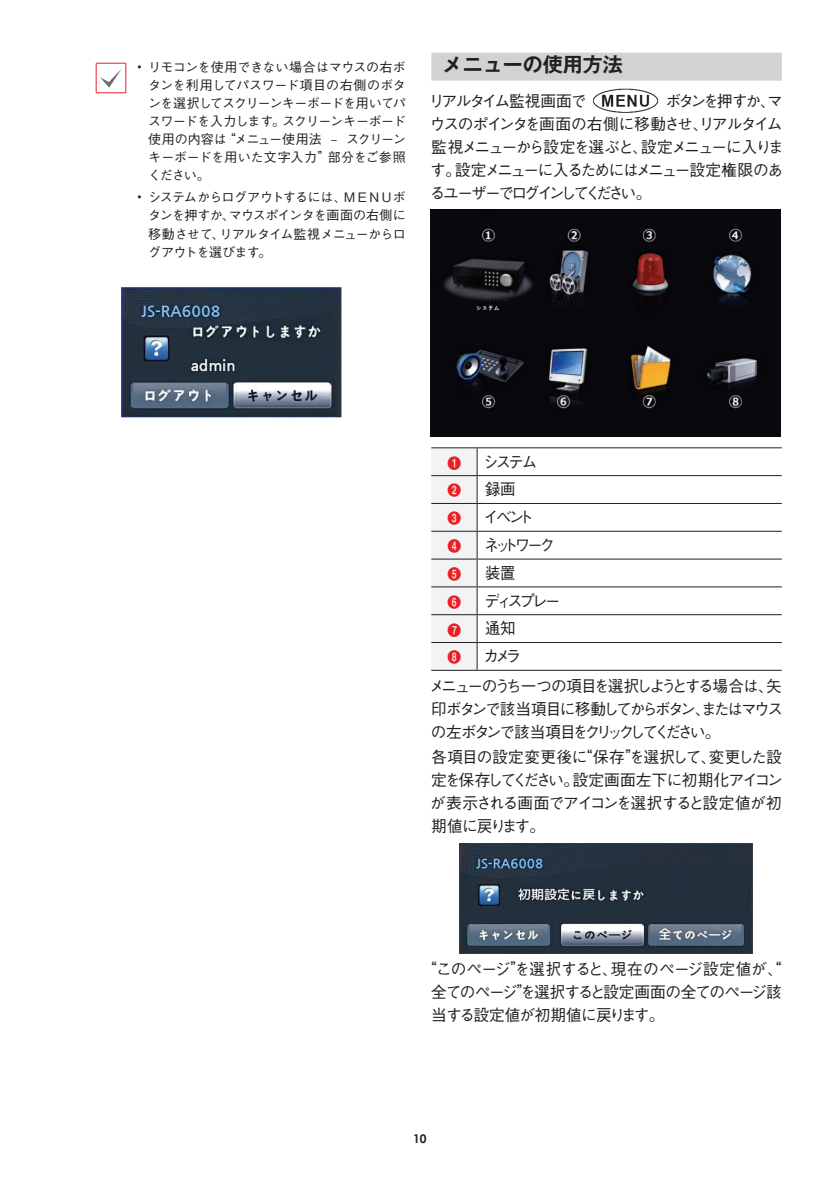
<style>
.page{position:relative;width:840px;height:1191px;background:#fff}
.page>*{position:absolute;margin:0;border:0;box-sizing:border-box;transform-origin:0 0}
.t1{font:700 20px "Gothic MB101 Pro De";color:#231f20}
.t2{font:500 16px/23px "Gothic BBB Pro";letter-spacing:-.115em;color:#231f20;text-align:justify}
.t3{font:500 16px/23px "Gothic BBB Pro";letter-spacing:-.16em;color:#231f20}
.t4{font:500 16px/29.2px "Gothic BBB Pro";letter-spacing:-.145em;color:#231f20;scale:.96 1}
.t5{font:500 16px "Gothic BBB Pro";letter-spacing:-.115em;color:#231f20;scale:.96 1}
.t6{font:500 16px "Gothic BBB Pro";letter-spacing:-.075em;color:#231f20}
.t7{font:14px "Numberblackfilled";color:#ee1d23;scale:.96 1}
.t8{font:500 13px/18px "Gothic BBB Pro";letter-spacing:-.025em;color:#231f20;text-align:justify}
.t9{font:700 12px "Century Gothic";color:#231f20}
.s1{font-family:"Gothic MB101 Pro De";font-weight:700}
</style>
<div class="page">
<div style="left:96px;top:63px;width:30px;height:30px;border:1px solid #ee1d23"></div>
<svg style="left:100px;top:69px;width:21px;height:19px"></svg>
<img style="left:121px;top:287px;width:220px;height:130px">
<div style="left:431px;top:53px;width:350px;height:28px;background:#d1d2d4"></div>
<img style="left:593px;top:88px;width:65px;height:25px">
<img style="left:430px;top:210px;width:350px;height:226px">
<hr style="left:431px;top:447px;width:46px;height:1px;background:#231f20">
<hr style="left:477px;top:447px;width:304px;height:1px;background:#231f20">
<hr style="left:477px;top:475px;width:304px;height:1px;background:#231f20">
<hr style="left:477px;top:503px;width:304px;height:1px;background:#231f20">
<hr style="left:477px;top:531px;width:304px;height:1px;background:#231f20">
<hr style="left:477px;top:558px;width:304px;height:1px;background:#231f20">
<hr style="left:477px;top:586px;width:304px;height:1px;background:#231f20">
<hr style="left:477px;top:614px;width:304px;height:1px;background:#231f20">
<hr style="left:477px;top:642px;width:304px;height:1px;background:#231f20">
<div style="left:431px;top:448px;width:46px;height:222px;background:#f2f3f4"></div>
<hr style="left:431px;top:670px;width:46px;height:1px;background:#231f20">
<hr style="left:477px;top:670px;width:304px;height:1px;background:#231f20">
<img style="left:459px;top:843px;width:292px;height:110px">
<p class="t8" style="left:148px;top:56px;width:259px;text-indent:-11px"><span class="s1">•</span> リモコンを使用できない場合はマウスの右ボタンを利用してパスワード項目の右側のボタンを選択してスクリーンキーボードを用いてパスワードを入力します。スクリーンキーボード使用の内容は“メニュー使用法 – スクリーンキーボードを用いた文字入力”部分をご参照ください。</p>
<p class="t8" style="left:148px;top:187px;width:259px;text-indent:-11px"><span class="s1">•</span> システムからログアウトするには、ＭＥＮＵボタンを押すか、マウスポインタを画面の右側に移動させて、リアルタイム監視メニューからログアウトを選びます。</p>
<p class="t1" style="left:442px;top:48px;width:181px">メニューの使用方法</p>
<p class="t6" style="left:428px;top:88px;width:159px">リアルタイム監視画面で</p>
<p class="t2" style="left:429px;top:87px;width:355px;text-indent:236px">ボタンを押すか、マウスのポインタを画面の右側に移動させ、リアルタイム監視メニューから設定を選ぶと、設定メニューに入ります。設定メニューに入るためにはメニュー設定権限のあるユーザーでログインしてください。</p>
<p class="t7" style="left:447px;top:456px;width:16px">1</p>
<p class="t5" style="left:483px;top:449px;width:58px">システム</p>
<p class="t7" style="left:447px;top:483px;width:16px">2</p>
<p class="t5" style="left:485px;top:476px;width:33px">録画</p>
<p class="t7" style="left:447px;top:511px;width:16px">3</p>
<p class="t5" style="left:483px;top:504px;width:53px">イベント</p>
<p class="t7" style="left:447px;top:539px;width:16px">4</p>
<p class="t5" style="left:484px;top:532px;width:75px">ネットワーク</p>
<p class="t7" style="left:447px;top:567px;width:16px">5</p>
<p class="t5" style="left:485px;top:560px;width:33px">装置</p>
<p class="t7" style="left:447px;top:595px;width:16px">6</p>
<p class="t5" style="left:484px;top:588px;width:81px">ディスプレー</p>
<p class="t7" style="left:447px;top:622px;width:16px">7</p>
<p class="t5" style="left:485px;top:615px;width:33px">通知</p>
<p class="t7" style="left:447px;top:650px;width:16px">8</p>
<p class="t4" style="left:429px;top:639px;width:368px;text-indent:54px">カメラ<br>メニューのうち一つの項目を選択しようとする場合は、矢</p>
<p class="t3" style="left:430px;top:695px;width:353px">印ボタンで該当項目に移動してからボタン、またはマウスの左ボタンで該当項目をクリックしてください。</p>
<p class="t2" style="left:430px;top:744px;width:354px">各項目の設定変更後に“保存”を選択して、変更した設定を保存してください。設定画面左下に初期化アイコンが表示される画面でアイコンを選択すると設定値が初期値に戻ります。</p>
<p class="t2" style="left:431px;top:956px;width:353px;text-indent:-10px">“このページ”を選択すると、現在のページ設定値が、“全てのページ”を選択すると設定画面の全てのページ該当する設定値が初期値に戻ります。</p>
<p class="t9" style="left:413px;top:1131px;width:15px">10</p>
</div>
